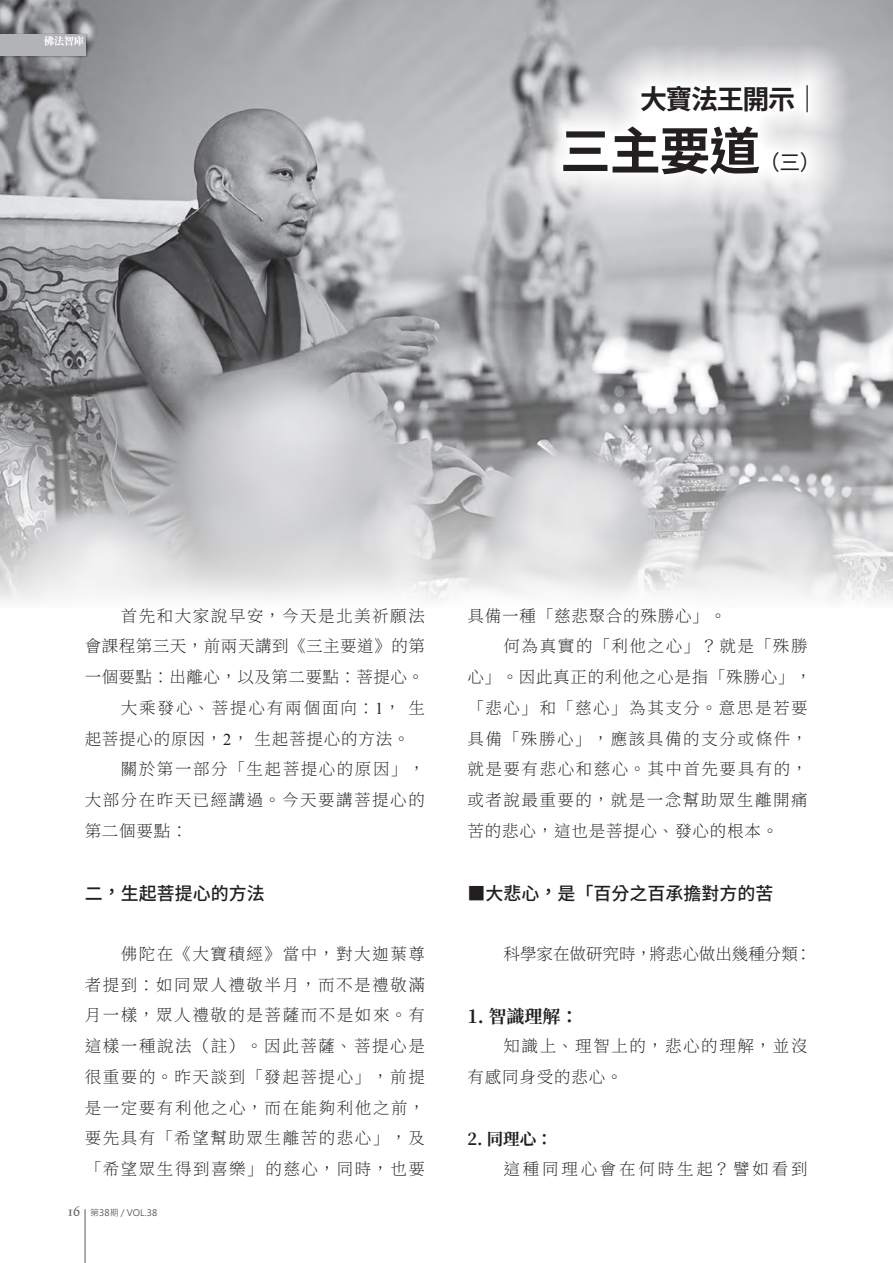
<style>
.page{position:relative;width:893px;height:1263px;background:#fff}
.page>*{position:absolute;margin:0;border:0;box-sizing:border-box;transform-origin:0 0}
.文章大標一{font:700 51px "Noto Sans Hant";color:#231f20}
.上師{font:700 27px "Noto Sans Hant";letter-spacing:-.05em;color:#231f20}
.文章大標一-2{font:21px "Noto Sans Hant";color:#231f20}
.文章標2_思源黑Medium12級{font:500 18px "Noto Sans Hant";color:#231f20}
.文章標4_思源宋Bold12級_未齊頭{font:700 18px "Noto Serif CJ Ktc";color:#231f20}
.內文_字距50{font:200 16.5px/30.8px "Noto Serif CJ Ktc";letter-spacing:.095em;color:#231f20;text-align:justify}
.內文_字距50-2{font:200 16.5px/30.8px "Noto Serif CJ Ktc";letter-spacing:.05em;color:#231f20}
.內文_字距25{font:200 16.5px "Noto Serif CJ Ktc";color:#231f20}
.內文_字距50-3{font:200 16.5px "Noto Serif CJ Ktc";letter-spacing:.17em;color:#231f20}
.文章標4_思源宋Bold12級_未齊頭-2{font:700 16.5px "Noto Serif CJ Ktc";color:#231f20}
.t1{font:10.5px "DF Li Song Bd WIN BF";color:#fff}
.t2{font:9px "Microsoft Jheng Hei";color:#57585a}
.s1{font-family:"Times New Roman";font-weight:400}
.s2{font-family:"Calligraphic 421 BT Roman B";font-size:15px}
</style>
<div class="page">
<img style="left:0;top:0;width:893px;height:603px">
<svg style="left:521px;top:43px;width:329px;height:173px"></svg>
<div style="left:49px;top:571px;width:411px;height:642px;background:#fff"></div>
<div style="left:432px;top:571px;width:410px;height:642px;background:#fff"></div>
<div style="left:0;top:33px;width:89px;height:25px;background:#231f20;opacity:.4"></div>
<div style="left:0;top:34px;width:85px;height:21px;background:#b2b3b7"></div>
<hr style="left:85px;top:1209px;width:1px;height:54px;background:#57585a">
<p class="t1" style="left:44px;top:35px;width:42px">佛法智庫</p>
<p class="上師" style="left:640px;top:84px;width:182px">大寶法王開示｜</p>
<p class="文章大標一" style="left:560px;top:122px;width:202px">三主要道</p>
<p class="文章大標一-2" style="left:759px;top:151px;width:63px">（三）</p>
<p class="內文_字距50" style="left:85px;top:600px;width:342px;text-indent:36px">首先和大家說早安，今天是北美祈願法會課程第三天，前兩天講到《三主要道》的第一個要點：出離心，以及第二要點：菩提心。</p>
<p class="內文_字距50-2" style="left:85px;top:693px;width:342px;text-indent:36px">大乘發心、菩提心有兩個面向：<span class="s1">1</span>，生起菩提心的原因，<span class="s1">2</span>，生起菩提心的方法。</p>
<p class="內文_字距50" style="left:85px;top:754px;width:342px;text-indent:36px">關於第一部分「生起菩提心的原因」，大部分在昨天已經講過。今天要講菩提心的第二個要點：</p>
<p class="文章標2_思源黑Medium12級" style="left:85px;top:883px;width:181px">二，生起菩提心的方法</p>
<p class="內文_字距50" style="left:85px;top:939px;width:342px;text-indent:36px">佛陀在《大寶積經》當中，對大迦葉尊者提到：如同眾人禮敬半月，而不是禮敬滿月一樣，眾人禮敬的是菩薩而不是如來。有這樣一種說法（註）。因此菩薩、菩提心是很重要的。昨天談到「發起菩提心」，前提是一定要有利他之心，而在能夠利他之前，要先具有「希望幫助眾生離苦的悲心」，及「希望眾生得到喜樂」的慈心，同時，也要</p>
<p class="t2" style="left:68px;top:1207px;width:91px"><span class="s2">16</span> 第38期 / VOL.38</p>
<p class="內文_字距50-2" style="left:467px;top:600px;width:261px">具備一種「慈悲聚合的殊勝心」。</p>
<p class="內文_字距50" style="left:467px;top:631px;width:346px;text-align:left;text-indent:36px">何為真實的「利他之心」？就是「殊勝心」。因此真正的利他之心是指「殊勝心」，「悲心」和「慈心」為其支分。意思是若要具備「殊勝心」，應該具備的支分或條件，就是要有悲心和慈心。其中首先要具有的，或者說最重要的，就是一念幫助眾生離開痛苦的悲心，這也是菩提心、發心的根本。</p>
<p class="文章標2_思源黑Medium12級" style="left:467px;top:883px;width:308px">■大悲心，是「百分之百承擔對方的苦</p>
<p class="內文_字距25" style="left:503px;top:944px;width:310px">科學家在做研究時，將悲心做出幾種分類：</p>
<p class="文章標4_思源宋Bold12級_未齊頭" style="left:467px;top:1006px;width:113px">1. 智識理解：</p>
<p class="內文_字距50" style="left:467px;top:1031px;width:342px;text-indent:36px">知識上、理智上的，悲心的理解，並沒有感同身受的悲心。</p>
<p class="文章標4_思源宋Bold12級_未齊頭-2" style="left:467px;top:1130px;width:87px">2. 同理心：</p>
<p class="內文_字距50-3" style="left:503px;top:1160px;width:306px">這種同理心會在何時生起？譬如看到</p>
</div>
